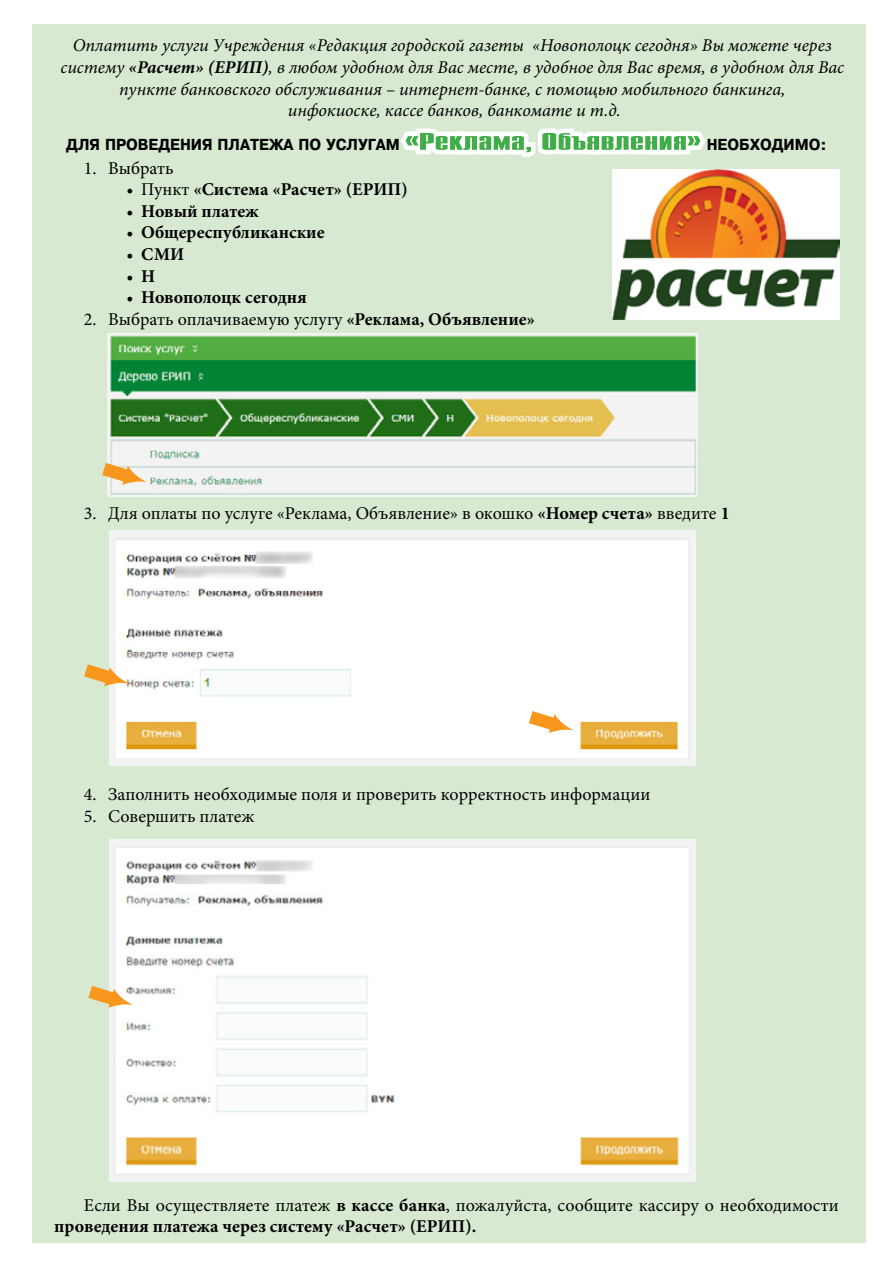
<style>
.page{position:relative;width:893px;height:1263px;background:#fff}
.page>*{position:absolute;margin:0;border:0;box-sizing:border-box;transform-origin:0 0}
.t1{font:18px/21.6px "Minion Pro";color:#000}
.t2{font:italic 18px/21.6px "Minion Pro";color:#000;text-align:center}
.t3{font:700 18px "Minion Pro";color:#000}
.t4{font:700 15px "Pragmatica";color:#000;scale:.92 1}
.s1{font-weight:700}
.s2{font-family:"Condens";font-size:24px;color:#41ad49}
.s3{font-weight:400}
</style>
<div class="page">
<div style="left:32px;top:24px;width:833px;height:1219px;background:#d8e9d2"></div>
<img style="left:110px;top:530px;width:586px;height:235px">
<img style="left:108px;top:334px;width:590px;height:163px">
<img style="left:109px;top:840px;width:587px;height:342px">
<svg style="left:400px;top:128px;width:306px;height:64px"></svg>
<img style="left:613px;top:169px;width:227px;height:151px">
<svg style="left:107px;top:460px;width:43px;height:31px"></svg>
<svg style="left:109px;top:661px;width:22px;height:32px"></svg>
<svg style="left:528px;top:708px;width:48px;height:31px"></svg>
<svg style="left:109px;top:982px;width:27px;height:32px"></svg>
<p class="t2" style="left:61px;top:35px;width:785px">Оплатить услуги Учреждения «Редакция городской газеты «Новополоцк сегодня» Вы можете через систему <span class="s1">«Расчет» (ЕРИП)</span>, в любом удобном для Вас месте, в удобное для Вас время, в удобном для Вас пункте банковского обслуживания – интернет-банке, с помощью мобильного банкинга,<br>инфокиоске, кассе банков, банкомате и т.д.</p>
<p class="t4" style="left:66px;top:136px;width:828px">ДЛЯ ПРОВЕДЕНИЯ ПЛАТЕЖА ПО УСЛУГАМ <span class="s2">«Реклама, Объявления»</span> НЕОБХОДИМО:</p>
<p class="t1" style="left:84px;top:157px;width:91px">1. Выбрать</p>
<p class="t3" style="left:126px;top:177px;width:283px"><span class="s3">• Пункт</span> «Система «Расчет» (ЕРИП)</p>
<p class="t3" style="left:126px;top:198px;width:134px"><span class="s3">•</span> Новый платеж</p>
<p class="t3" style="left:126px;top:220px;width:200px"><span class="s3">•</span> Общереспубликанские</p>
<p class="t3" style="left:126px;top:242px;width:59px"><span class="s3">•</span> СМИ</p>
<p class="t1" style="left:126px;top:265px;width:30px">• <span class="s1">Н</span></p>
<p class="t3" style="left:126px;top:285px;width:182px"><span class="s3">•</span> Новополоцк сегодня</p>
<p class="t1" style="left:84px;top:308px;width:452px">2. Выбрать оплачиваемую услугу <span class="s1">«Реклама, Объявление»</span></p>
<p class="t1" style="left:84px;top:503px;width:647px">3. Для оплаты по услуге «Реклама, Объявление» в окошко <span class="s1">«Номер счета»</span> введите <span class="s1">1</span></p>
<p class="t1" style="left:84px;top:784px;width:568px">4. Заполнить необходимые поля и проверить корректность информации</p>
<p class="t1" style="left:84px;top:805px;width:172px">5. Совершить платеж</p>
<p class="t1" style="left:54px;top:1194px;width:786px;text-indent:30px">Если Вы осуществляете платеж <span class="s1">в кассе банка</span>, пожалуйста, сообщите кассиру о необходимости <span class="s1">проведения платежа через систему «Расчет» (ЕРИП).</span></p>
</div>
